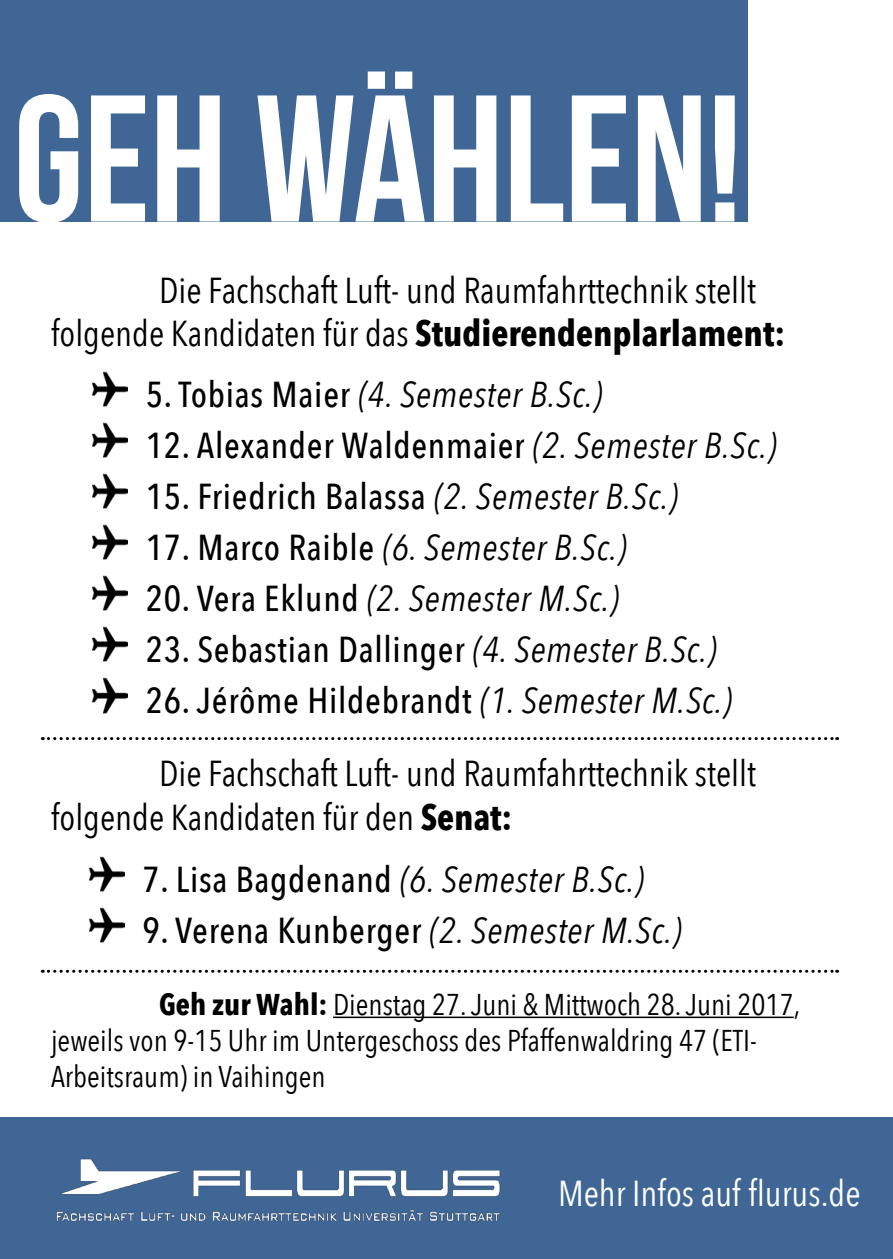
<style>
.page{position:relative;width:893px;height:1259px;background:#fff}
.page>*{position:absolute;margin:0;border:0;box-sizing:border-box;transform-origin:0 0}
.t1{font:700 180px "Bebas Neue";color:#fff}
.t2{font:36px/43.2px "Avenir Next Condensed";color:#000}
.t3{font:500 36px "Avenir Next Condensed";letter-spacing:.02em;color:#000}
.t4{font:italic 36px "Avenir Next Condensed";letter-spacing:.02em;color:#000}
.t5{font:36px "Avenir Next Condensed";color:#fff}
.t6{font:30px/36px "Avenir Next Condensed";color:#000}
.s1{font-weight:700}
.s2{font-weight:500;font-style:normal}
.s3{font-weight:400;font-style:italic}
.s4{font-weight:500}
.s5{font-style:italic}
</style>
<div class="page">
<div style="left:0;top:0;width:747px;height:221px;background:#406695"></div>
<div style="left:0;top:1117px;width:893px;height:142px;background:#406695"></div>
<img style="left:56px;top:1158px;width:445px;height:64px">
<img style="left:92px;top:372px;width:36px;height:35px">
<img style="left:92px;top:423px;width:36px;height:35px">
<img style="left:92px;top:474px;width:36px;height:35px">
<img style="left:92px;top:525px;width:36px;height:35px">
<img style="left:92px;top:576px;width:36px;height:35px">
<img style="left:92px;top:627px;width:36px;height:35px">
<img style="left:92px;top:678px;width:36px;height:35px">
<img style="left:89px;top:856px;width:35px;height:35px">
<img style="left:89px;top:907px;width:35px;height:35px">
<hr style="left:333px;top:1016px;width:461px;height:2px;background:#000">
<svg style="left:42px;top:737px;width:796px;height:3px"></svg>
<svg style="left:42px;top:969px;width:796px;height:3px"></svg>
<h1 class="t1" style="left:14px;top:61px;width:730px">GEH WÄHLEN!</h1>
<p class="t2" style="left:51px;top:270px;width:736px;text-indent:108px">Die Fachschaft Luft- und Raumfahrttechnik stellt folgende Kandidaten für das <span class="s1">Studierendenplarlament:</span></p>
<p class="t4" style="left:146px;top:371px;width:458px"><span class="s2">5. Tobias Maier</span> (4. Semester B.Sc.)</p>
<p class="t3" style="left:146px;top:422px;width:632px">12. Alexander Waldenmaier <span class="s3">(2. Semester B.Sc.)</span></p>
<p class="t3" style="left:146px;top:473px;width:534px">15. Friedrich Balassa <span class="s3">(2. Semester B.Sc.)</span></p>
<p class="t4" style="left:146px;top:524px;width:482px"><span class="s2">17. Marco Raible</span> (6. Semester B.Sc.)</p>
<p class="t4" style="left:146px;top:575px;width:475px"><span class="s2">20. Vera Eklund</span> (2. Semester M.Sc.)</p>
<p class="t3" style="left:146px;top:626px;width:572px">23. Sebastian Dallinger <span class="s3">(4. Semester B.Sc.)</span></p>
<p class="t2" style="left:159px;top:665px;width:599px;line-height:73.2px;text-indent:-13px"><span class="s4">26. Jérôme Hildebrandt</span> <span class="s5">(1. Semester M.Sc.)<br></span>Die Fachschaft Luft- und Raumfahrttechnik stellt</p>
<p class="t2" style="left:51px;top:796px;width:463px">folgende Kandidaten für den <span class="s1">Senat:</span></p>
<p class="t4" style="left:142px;top:855px;width:503px"><span class="s2">7. Lisa Bagdenand</span> (6. Semester B.Sc.)</p>
<p class="t3" style="left:142px;top:906px;width:541px">9. Verena Kunberger <span class="s3">(2. Semester M.Sc.)</span></p>
<p class="t6" style="left:51px;top:987px;width:751px;text-indent:108px"><span class="s1">Geh zur Wahl:</span> Dienstag 27. Juni &amp; Mittwoch 28. Juni 2017, jeweils von 9-15 Uhr im Untergeschoss des Pfaffenwaldring 47 (ETI-<br>Arbeitsraum) in Vaihingen</p>
<p class="t5" style="left:558px;top:1170px;width:304px">Mehr Infos auf flurus.de</p>
</div>
